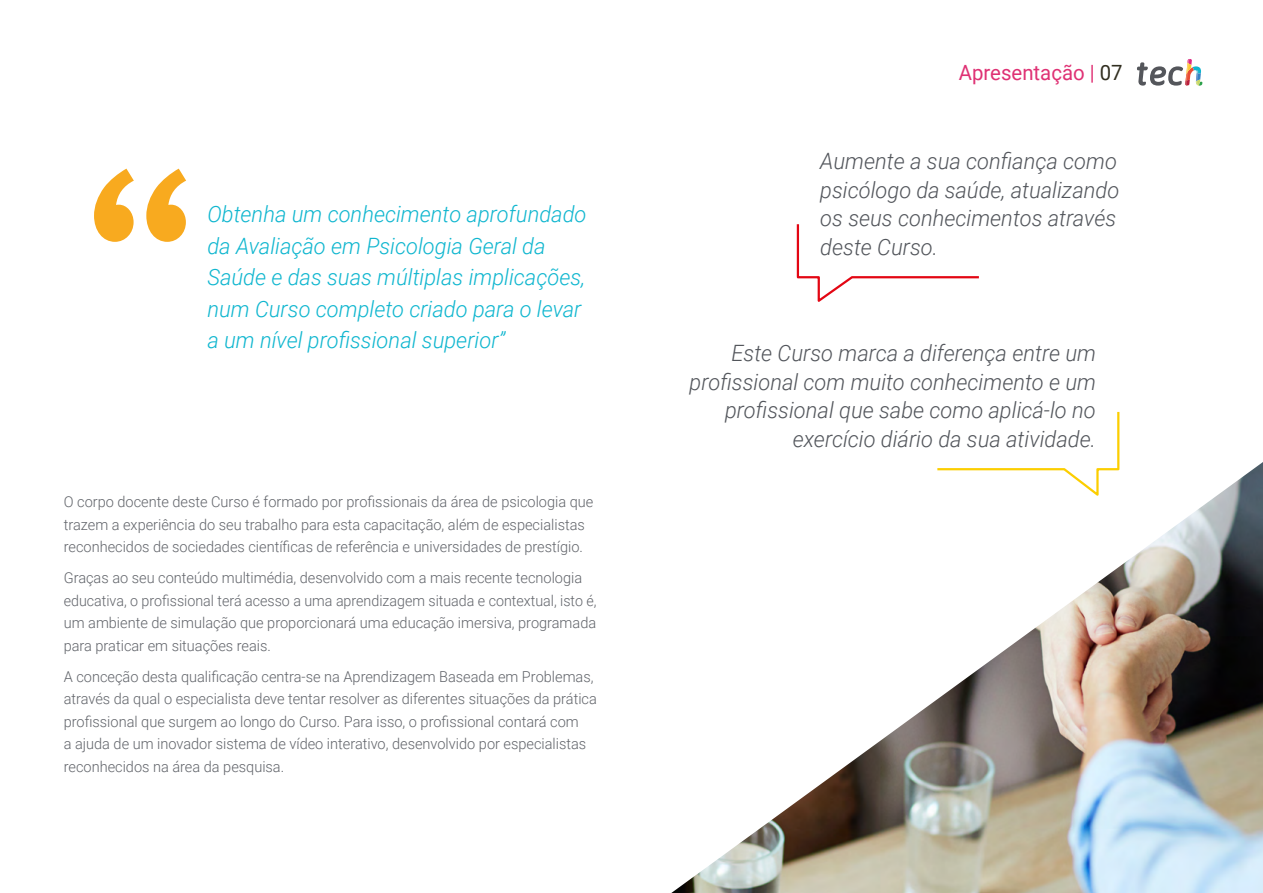
<style>
.page{position:relative;width:1263px;height:893px;background:#fff}
.page>*{position:absolute;margin:0;border:0;box-sizing:border-box;transform-origin:0 0}
.t1{font:italic 300 22.5px/28.5px "Roboto";color:#52555b;text-align:right}
.t2{font:italic 300 22.5px/31.5px "Roboto";color:#0fb6cf}
.t3{font:21px "Roboto";color:#df3174}
.t4{font:300 15px/22.5px "Roboto";color:#61646a}
.s1{color:#312e20}
</style>
<div class="page">
<svg style="left:94px;top:169px;width:92px;height:73px"></svg>
<img style="left:671px;top:462px;width:592px;height:431px">
<svg style="left:935px;top:411px;width:185px;height:88px"></svg>
<svg style="left:796px;top:224px;width:183px;height:78px"></svg>
<svg style="left:1137px;top:59px;width:65px;height:27px"></svg>
<h1 class="t2" style="left:207px;top:198px;width:381px">Obtenha um conhecimento aprofundado da Avaliação em Psicologia Geral da Saúde e das suas múltiplas implicações, num Curso completo criado para o levar a um nível profissional superior”</h1>
<p class="t4" style="left:64px;top:490px;width:531px">O corpo docente deste Curso é formado por profissionais da área de psicologia que trazem a experiência do seu trabalho para esta capacitação, além de especialistas reconhecidos de sociedades científicas de referência e universidades de prestígio.</p>
<p class="t4" style="left:64px;top:566px;width:534px">Graças ao seu conteúdo multimédia, desenvolvido com a mais recente tecnologia educativa, o profissional terá acesso a uma aprendizagem situada e contextual, isto é, um ambiente de simulação que proporcionará uma educação imersiva, programada para praticar em situações reais.</p>
<p class="t4" style="left:64px;top:664px;width:535px">A conceção desta qualificação centra-se na Aprendizagem Baseada em Problemas, através da qual o especialista deve tentar resolver as diferentes situações da prática profissional que surgem ao longo do Curso. Para isso, o profissional contará com<br>a ajuda de um inovador sistema de vídeo interativo, desenvolvido por especialistas reconhecidos na área da pesquisa.</p>
<h2 class="t3" style="left:959px;top:57px;width:165px">Apresentação | <span class="s1">07</span></h2>
<h1 class="t1" style="left:820px;top:146px;width:301px;text-align:left">Aumente a sua confiança como psicólogo da saúde, atualizando os seus conhecimentos através deste Curso.</h1>
<h1 class="t1" style="left:690px;top:338px;width:408px">Este Curso marca a diferença entre um profissional com muito conhecimento e um profissional que sabe como aplicá-lo no exercício diário da sua atividade.</h1>
</div>
